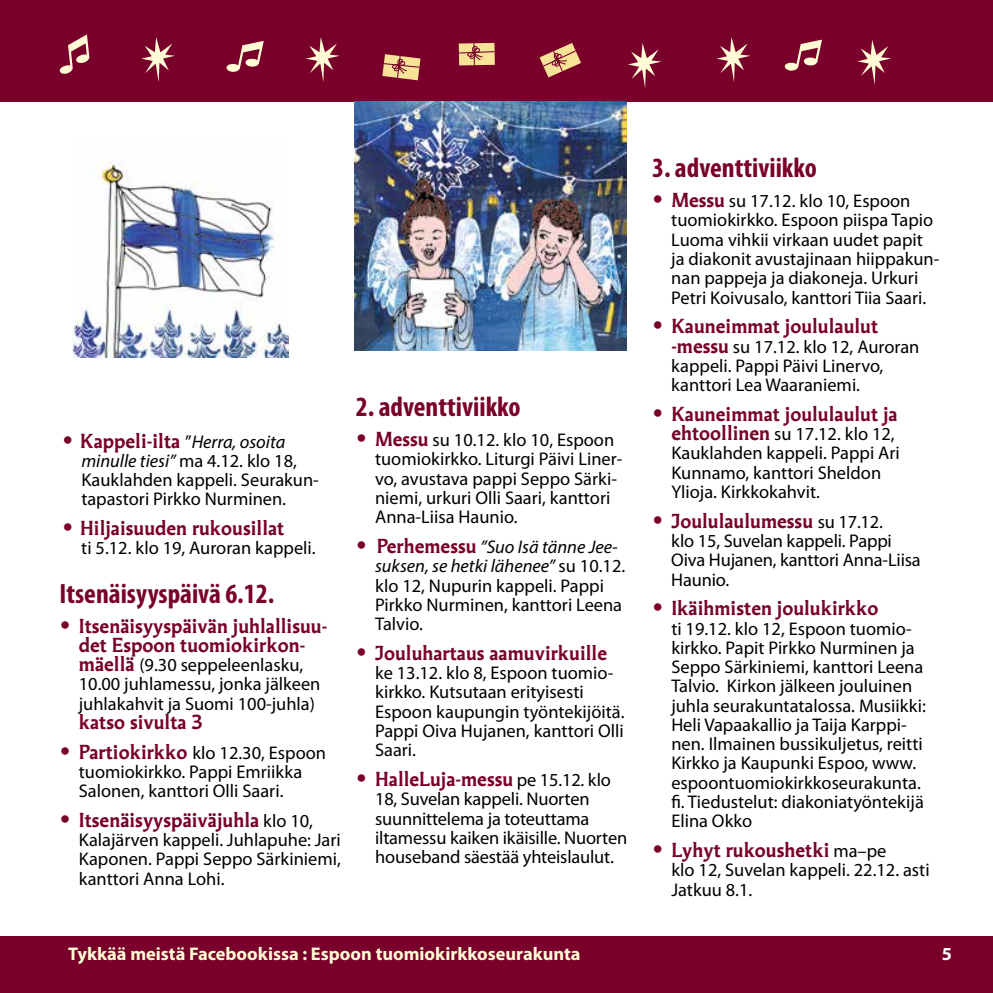
<style>
.page{position:relative;width:993px;height:993px;background:#fff}
.page>*{position:absolute;margin:0;border:0;box-sizing:border-box;transform-origin:0 0}
.t1{font:700 condensed 28px "Myriad Pro";color:#79002b}
.t2{font:700 19.25px/19.2px "Martti";color:#79002b;text-align:center}
.t3{font:18.38px/19.2px "Myriad Pro";color:#000}
.t4{font:700 18.38px "Myriad Pro";color:#fffcd5}
.t5{font:700 18.38px "Myriad Pro";color:#fff}
.s1{font-family:"Arial";font-weight:900;font-size:22.75px}
.s2{font-family:"Myriad Pro";font-weight:400;font-size:18.38px;color:#000}
.s3{font-family:"Myriad Pro";font-weight:400;font-style:italic;font-size:18.38px;color:#000}
.s4{font-style:italic}
.s5{font-family:"Martti";font-weight:700;font-size:19.25px;color:#79002b}
.s6{font-family:"Arial";font-weight:900;font-size:22.75px;color:#79002b}
</style>
<div class="page">
<div style="left:0;top:935px;width:992px;height:57px;background:#79002b"></div>
<div style="left:0;top:0;width:992px;height:102px;background:#79002b"></div>
<img style="left:354px;top:101px;width:272px;height:250px">
<img style="left:72px;top:160px;width:217px;height:197px">
<svg style="left:382px;top:54px;width:38px;height:26px"></svg>
<svg style="left:458px;top:43px;width:37px;height:22px"></svg>
<svg style="left:628px;top:43px;width:33px;height:45px"></svg>
<svg style="left:717px;top:37px;width:33px;height:45px"></svg>
<svg style="left:857px;top:40px;width:33px;height:45px"></svg>
<svg style="left:306px;top:37px;width:33px;height:45px"></svg>
<svg style="left:141px;top:37px;width:34px;height:45px"></svg>
<svg style="left:539px;top:43px;width:42px;height:34px"></svg>
<p class="t2" style="left:62px;top:430px;width:225px"><span class="s1">•</span> Kappeli-ilta <span class="s2">”</span><span class="s3">Herra, osoita</span></p>
<p class="t3" style="left:81px;top:451px;width:239px"><span class="s4">minulle tiesi”</span> ma 4.12. klo 18,<br>Kauklahden kappeli. Seurakun&shy;tapastori Pirkko Nurminen.</p>
<p class="t2" style="left:62px;top:518px;width:224px"><span class="s1">•</span> Hiljaisuuden rukousillat</p>
<p class="t3" style="left:81px;top:539px;width:236px">ti 5.12. klo 19, Auroran kappeli.</p>
<h1 class="t1" style="left:60px;top:575px;width:216px">Itsenäisyyspäivä 6.12.</h1>
<p class="t2" style="left:60px;top:615px;width:269px"><span class="s1">•</span> Itsenäisyyspäivän juhlallisuu&shy;det Espoon tuomiokirkon-</p>
<p class="t3" style="left:79px;top:655px;width:243px"><span class="s5">mäellä</span> (9.30 seppeleenlasku,<br>10.00 juhlamessu, jonka jälkeen juhlakahvit ja Suomi 100-juhla)</p>
<p class="t2" style="left:79px;top:711px;width:126px">katso sivulta 3</p>
<p class="t3" style="left:79px;top:743px;width:248px;text-indent:-19px"><span class="s6">•</span> <span class="s5">Partiokirkko</span> klo 12.30, Espoon tuomiokirkko. Pappi Emriikka<br>Salonen, kanttori Olli Saari.</p>
<p class="t2" style="left:60px;top:809px;width:255px"><span class="s1">•</span> Itsenäisyyspäiväjuhla <span class="s2">klo 10,</span></p>
<p class="t3" style="left:79px;top:830px;width:263px;text-align:justify">Kalajärven kappeli. Juhlapuhe: Jari Kaponen. Pappi Seppo Särkiniemi, kanttori Anna Lohi.</p>
<h1 class="t1" style="left:356px;top:389px;width:166px">2. adventtiviikko</h1>
<p class="t3" style="left:375px;top:430px;width:249px;text-indent:-19px"><span class="s6">•</span> <span class="s5">Messu</span> su 10.12. klo 10, Espoon tuomiokirkko. Liturgi Päivi Liner&shy;vo, avustava pappi Seppo Särki&shy;niemi, urkuri Olli Saari, kanttori<br>Anna-Liisa Haunio.</p>
<p class="t3" style="left:375px;top:537px;width:251px;text-indent:-19px"><span class="s6">•</span> <span class="s5">Perhemessu</span> <span class="s4">”Suo Isä tänne Jee&shy;suksen, se hetki lähenee”</span> su 10.12. klo 12, Nupurin kappeli. Pappi<br>Pirkko Nurminen, kanttori Leena<br>Talvio.</p>
<p class="t2" style="left:356px;top:642px;width:253px"><span class="s1">•</span> Jouluhartaus aamuvirkuille</p>
<p class="t3" style="left:375px;top:663px;width:251px">ke 13.12. klo 8, Espoon tuomio&shy;kirkko. Kutsutaan erityisesti<br>Espoon kaupungin työntekijöitä.<br>Pappi Oiva Hujanen, kanttori Olli<br>Saari.</p>
<p class="t2" style="left:356px;top:768px;width:256px"><span class="s1">•</span> HalleLuja-messu <span class="s2">pe 15.12. klo</span></p>
<p class="t3" style="left:375px;top:789px;width:253px">18, Suvelan kappeli. Nuorten suunnittelema ja toteuttama iltamessu kaiken ikäisille. Nuorten houseband säestää yhteislaulut.</p>
<h1 class="t1" style="left:651px;top:150px;width:166px">3. adventtiviikko</h1>
<p class="t3" style="left:671px;top:192px;width:269px;text-indent:-19px"><span class="s6">•</span> <span class="s5">Messu</span> su 17.12. klo 10, Espoon tuomiokirkko. Espoon piispa Tapio Luoma vihkii virkaan uudet papit ja diakonit avustajinaan hiippakun&shy;nan pappeja ja diakoneja. Urkuri Petri Koivusalo, kanttori Tiia Saari.</p>
<p class="t2" style="left:651px;top:316px;width:227px"><span class="s1">•</span> Kauneimmat joululaulut</p>
<p class="t3" style="left:671px;top:337px;width:249px"><span class="s5">-messu</span> su 17.12. klo 12, Auroran kappeli. Pappi Päivi Linervo, kanttori Lea Waaraniemi.</p>
<p class="t2" style="left:651px;top:403px;width:247px"><span class="s1">•</span> Kauneimmat joululaulut ja</p>
<p class="t3" style="left:671px;top:424px;width:230px"><span class="s5">ehtoollinen</span> su 17.12. klo 12,<br>Kauklahden kappeli. Pappi Ari<br>Kunnamo, kanttori Sheldon<br>Ylioja. Kirkkokahvit.</p>
<p class="t2" style="left:651px;top:510px;width:232px"><span class="s1">•</span> Joululaulumessu <span class="s2">su 17.12.</span></p>
<p class="t3" style="left:671px;top:531px;width:251px">klo 15, Suvelan kappeli. Pappi<br>Oiva Hujanen, kanttori Anna-Liisa<br>Haunio.</p>
<p class="t2" style="left:651px;top:598px;width:228px"><span class="s1">•</span> Ikäihmisten joulukirkko</p>
<p class="t3" style="left:671px;top:619px;width:256px">ti 19.12. klo 12, Espoon tuomio&shy;kirkko. Papit Pirkko Nurminen ja<br>Seppo Särkiniemi, kanttori Leena<br>Talvio. Kirkon jälkeen jouluinen juhla seurakuntatalossa. Musiikki:<br>Heli Vapaakallio ja Taija Karppi&shy;nen. Ilmainen bussikuljetus, reitti<br>Kirkko ja Kaupunki Espoo, www. espoontuomiokirkkoseurakunta. fi. Tiedustelut: diakoniatyöntekijä<br>Elina Okko</p>
<p class="t2" style="left:651px;top:839px;width:236px"><span class="s1">•</span> Lyhyt rukoushetki <span class="s2">ma–pe</span></p>
<p class="t3" style="left:671px;top:860px;width:260px">klo 12, Suvelan kappeli. 22.12. asti<br>Jatkuu 8.1.</p>
<p class="t4" style="left:68px;top:941px;width:513px">Tykkää meistä Facebookissa : Espoon tuomiokirkkoseurakunta</p>
<p class="t5" style="left:941px;top:941px;width:12px">5</p>
</div>
